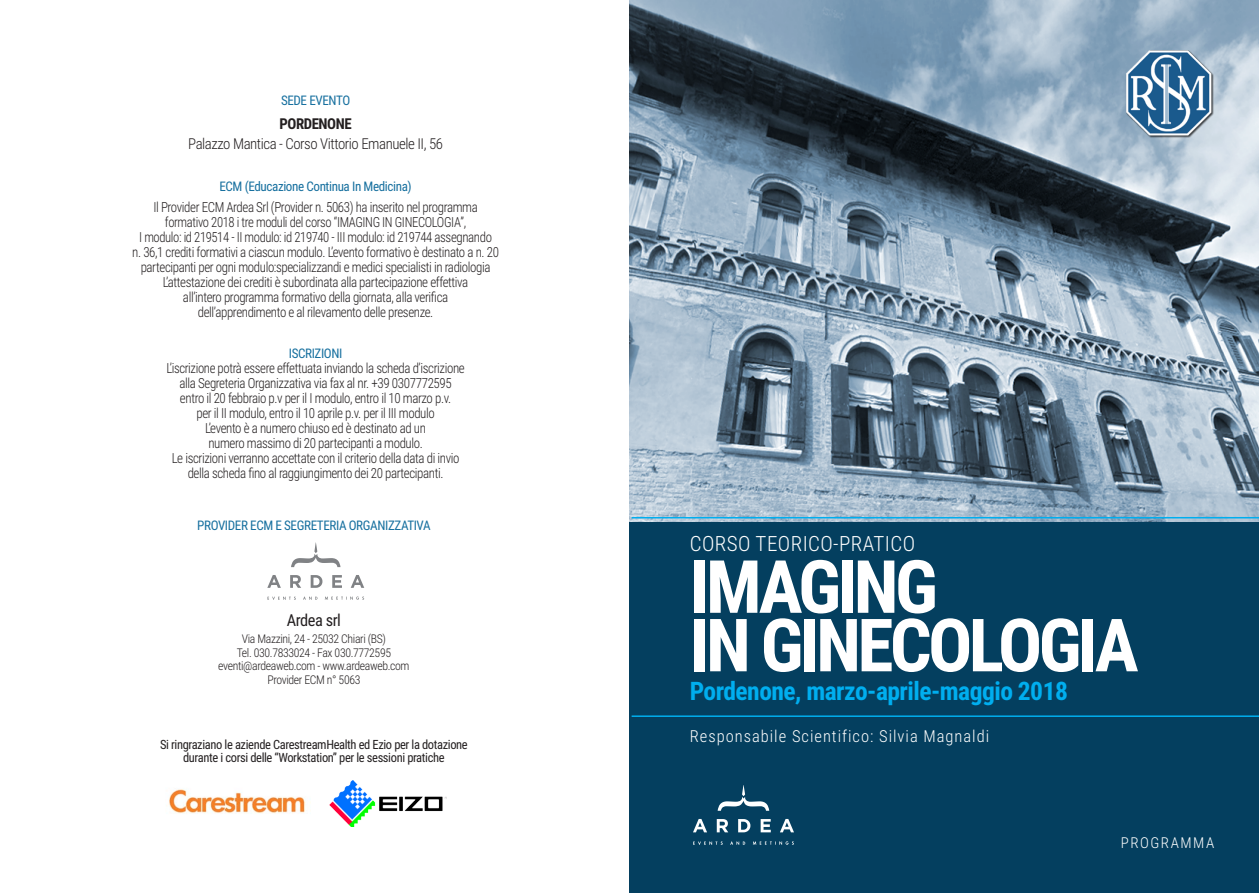
<style>
.page{position:relative;width:1259px;height:893px;background:#fff}
.page>*{position:absolute;margin:0;border:0;box-sizing:border-box;transform-origin:0 0}
.t1{font:700 73.5px "Roboto Condensed";letter-spacing:-.05em;color:#fff}
.t2{font:700 25.5px "Roboto Condensed";letter-spacing:-.02em;color:#00aeef}
.t3{font:300 21px "Roboto Condensed";letter-spacing:.02em;color:#fff}
.t4{font:300 16.5px "Roboto Condensed";letter-spacing:.06em;color:#fff}
.t5{font:16.5px "Roboto Condensed";letter-spacing:-.03em;color:#231f20}
.t6{font:300 15px "Roboto Condensed";letter-spacing:-.03em;color:#231f20}
.t7{font:300 15px "Roboto Condensed";letter-spacing:.1em;color:#fff}
.t8{font:700 15px "Roboto Condensed";letter-spacing:-.03em;color:#231f20}
.t9{font:300 13.95px "Roboto Condensed";letter-spacing:-.03em;color:#231f20;scale:.93 1}
.t10{font:300 13.95px "Roboto Condensed";letter-spacing:-.03em;color:#231f20;scale:.91 1}
.t11{font:300 13.95px "Roboto Condensed";letter-spacing:-.03em;color:#231f20;scale:.92 1}
.t12{font:13.2px "Roboto Condensed";letter-spacing:-.03em;color:#17709f}
.t13{font:12.75px "Roboto Condensed";letter-spacing:-.03em;color:#231f20}
.t14{font:300 12px "Roboto Condensed";letter-spacing:-.03em;color:#231f20}
</style>
<div class="page">
<div style="left:629px;top:522px;width:630px;height:371px;background:#043f5f"></div>
<svg style="left:693px;top:819px;width:14px;height:13px"></svg>
<svg style="left:717px;top:819px;width:11px;height:13px"></svg>
<svg style="left:738px;top:819px;width:12px;height:13px"></svg>
<svg style="left:760px;top:819px;width:11px;height:13px"></svg>
<svg style="left:780px;top:819px;width:14px;height:13px"></svg>
<svg style="left:693px;top:841px;width:29px;height:4px"></svg>
<svg style="left:730px;top:841px;width:15px;height:4px"></svg>
<svg style="left:753px;top:841px;width:41px;height:4px"></svg>
<svg style="left:717px;top:785px;width:52px;height:26px"></svg>
<img style="left:629px;top:0;width:630px;height:522px">
<img style="left:1125px;top:50px;width:89px;height:88px">
<hr style="left:631px;top:517px;width:628px;height:1px;background:#00aeef">
<hr style="left:631px;top:715px;width:628px;height:2px;background:#00aeef">
<img style="left:330px;top:781px;width:117px;height:45px">
<img style="left:169px;top:789px;width:142px;height:25px">
<svg style="left:267px;top:575px;width:14px;height:13px"></svg>
<svg style="left:290px;top:575px;width:11px;height:13px"></svg>
<svg style="left:311px;top:575px;width:11px;height:13px"></svg>
<svg style="left:332px;top:575px;width:10px;height:13px"></svg>
<svg style="left:351px;top:575px;width:13px;height:13px"></svg>
<svg style="left:267px;top:597px;width:29px;height:3px"></svg>
<svg style="left:303px;top:597px;width:14px;height:3px"></svg>
<svg style="left:325px;top:596px;width:39px;height:4px"></svg>
<svg style="left:291px;top:542px;width:49px;height:25px"></svg>
<p class="t12" style="left:281px;top:91px;width:71px">SEDE EVENTO</p>
<p class="t8" style="left:279px;top:113px;width:74px">PORDENONE</p>
<p class="t6" style="left:188px;top:133px;width:256px">Palazzo Mantica - Corso Vittorio Emanuele II, 56</p>
<p class="t12" style="left:219px;top:177px;width:194px">ECM (Educazione Continua In Medicina)</p>
<p class="t9" style="left:153px;top:197px;width:350px">Il Provider ECM Ardea Srl (Provider n. 5063) ha inserito nel programma</p>
<p class="t10" style="left:165px;top:212px;width:333px">formativo 2018 i tre moduli del corso “IMAGING IN GINECOLOGIA”,</p>
<p class="t10" style="left:139px;top:227px;width:389px">I modulo: id 219514 - II modulo: id 219740 - III modulo: id 219744 assegnando</p>
<p class="t9" style="left:132px;top:242px;width:396px">n. 36,1 crediti formativi a ciascun modulo. L’evento formativo è destinato a n. 20</p>
<p class="t9" style="left:141px;top:257px;width:378px">partecipanti per ogni modulo:specializzandi e medici specialisti in radiologia</p>
<p class="t9" style="left:163px;top:272px;width:330px">L’attestazione dei crediti è subordinata alla partecipazione effettiva</p>
<p class="t9" style="left:183px;top:287px;width:287px">all’intero programma formativo della giornata, alla verifica</p>
<p class="t9" style="left:198px;top:302px;width:255px">dell’apprendimento e al rilevamento delle presenze.</p>
<p class="t12" style="left:289px;top:344px;width:55px">ISCRIZIONI</p>
<p class="t11" style="left:166px;top:358px;width:326px">L’iscrizione potrà essere effettuata inviando la scheda d’iscrizione</p>
<p class="t9" style="left:180px;top:373px;width:294px">alla Segreteria Organizzativa via fax al nr. +39 0307772595</p>
<p class="t9" style="left:180px;top:388px;width:293px">entro il 20 febbraio p.v per il I modulo, entro il 10 marzo p.v.</p>
<p class="t9" style="left:196px;top:403px;width:258px">per il II modulo, entro il 10 aprile p.v. per il III modulo</p>
<p class="t9" style="left:205px;top:418px;width:239px">L’evento è a numero chiuso ed è destinato ad un</p>
<p class="t9" style="left:208px;top:433px;width:232px">numero massimo di 20 partecipanti a modulo.</p>
<p class="t9" style="left:172px;top:448px;width:311px">Le iscrizioni verranno accettate con il criterio della data di invio</p>
<p class="t9" style="left:188px;top:463px;width:277px">della scheda fino al raggiungimento dei 20 partecipanti.</p>
<p class="t12" style="left:197px;top:516px;width:235px">PROVIDER ECM E SEGRETERIA ORGANIZZATIVA</p>
<p class="t5" style="left:287px;top:609px;width:55px">Ardea srl</p>
<p class="t14" style="left:242px;top:630px;width:146px">Via Mazzini, 24 - 25032 Chiari (BS)</p>
<p class="t14" style="left:237px;top:644px;width:156px">Tel. 030.7833024 - Fax 030.7772595</p>
<p class="t14" style="left:218px;top:657px;width:193px">eventi@ardeaweb.com - www.ardeaweb.com</p>
<p class="t14" style="left:267px;top:671px;width:95px">Provider ECM n° 5063</p>
<p class="t13" style="left:160px;top:735px;width:309px">Si ringraziano le aziende CarestreamHealth ed Ezio per la dotazione</p>
<p class="t13" style="left:183px;top:748px;width:263px">durante i corsi delle “Workstation” per le sessioni pratiche</p>
<p class="t3" style="left:690px;top:529px;width:227px">CORSO TEORICO-PRATICO</p>
<p class="t1" style="left:690px;top:535px;width:250px">IMAGING</p>
<p class="t1" style="left:690px;top:594px;width:450px">IN GINECOLOGIA</p>
<p class="t2" style="left:690px;top:673px;width:380px">Pordenone, marzo-aprile-maggio 2018</p>
<p class="t4" style="left:690px;top:724px;width:301px">Responsabile Scientifico: Silvia Magnaldi</p>
<p class="t7" style="left:1121px;top:832px;width:95px">PROGRAMMA</p>
</div>
